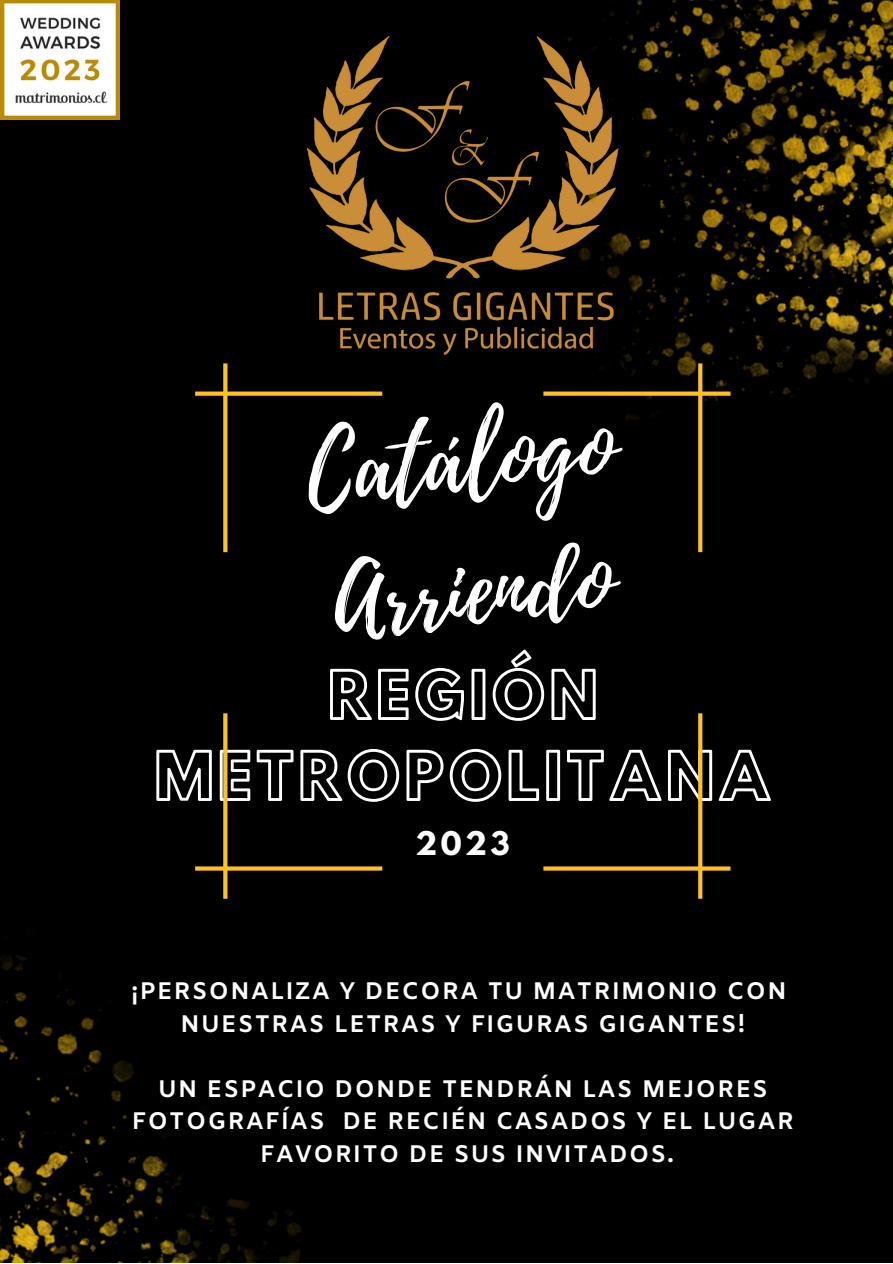
<style>
.page{position:relative;width:893px;height:1264px;background:#fff}
.page>*{position:absolute;margin:0;border:0;box-sizing:border-box;transform-origin:0 0}
.t1{font:95.25px/132.6px "Playlist Script";color:#fff}
.t2{font:58.5px/81px "Hussar Ekologiczne 1";letter-spacing:.06em;color:#fff;text-align:center}
.t3{font:28.8px "Hussar Bd";color:#fff}
.t4{font:700 24px "Amiko";letter-spacing:.06em;color:#fff}
</style>
<div class="page">
<div style="left:0;top:0;width:892px;height:1262px;background:#000"></div>
<img style="left:308px;top:36px;width:216px;height:318px">
<img style="left:0;top:898px;width:301px;height:364px">
<img style="left:524px;top:0;width:368px;height:397px">
<svg style="left:195px;top:363px;width:535px;height:535px"></svg>
<img style="left:0;top:0;width:119px;height:119px">
<p class="t1" style="left:301px;top:408px;width:311px;rotate:-5deg">Catálogo<br>Arriendo</p>
<p class="t2" style="left:154px;top:660px;width:619px">REGIÓN<br>METROPOLITANA</p>
<p class="t3" style="left:415px;top:829px;width:96px">2023</p>
<p class="t4" style="left:131px;top:976px;width:657px">¡PERSONALIZA Y DECORA TU MATRIMONIO CON</p>
<p class="t4" style="left:180px;top:1009px;width:566px">NUESTRAS LETRAS Y FIGURAS GIGANTES!</p>
<p class="t4" style="left:158px;top:1074px;width:611px">UN ESPACIO DONDE TENDRÁN LAS MEJORES</p>
<p class="t4" style="left:132px;top:1107px;width:663px">FOTOGRAFÍAS DE RECIÉN CASADOS Y EL LUGAR</p>
<p class="t4" style="left:260px;top:1139px;width:415px">FAVORITO DE SUS INVITADOS.</p>
</div>
